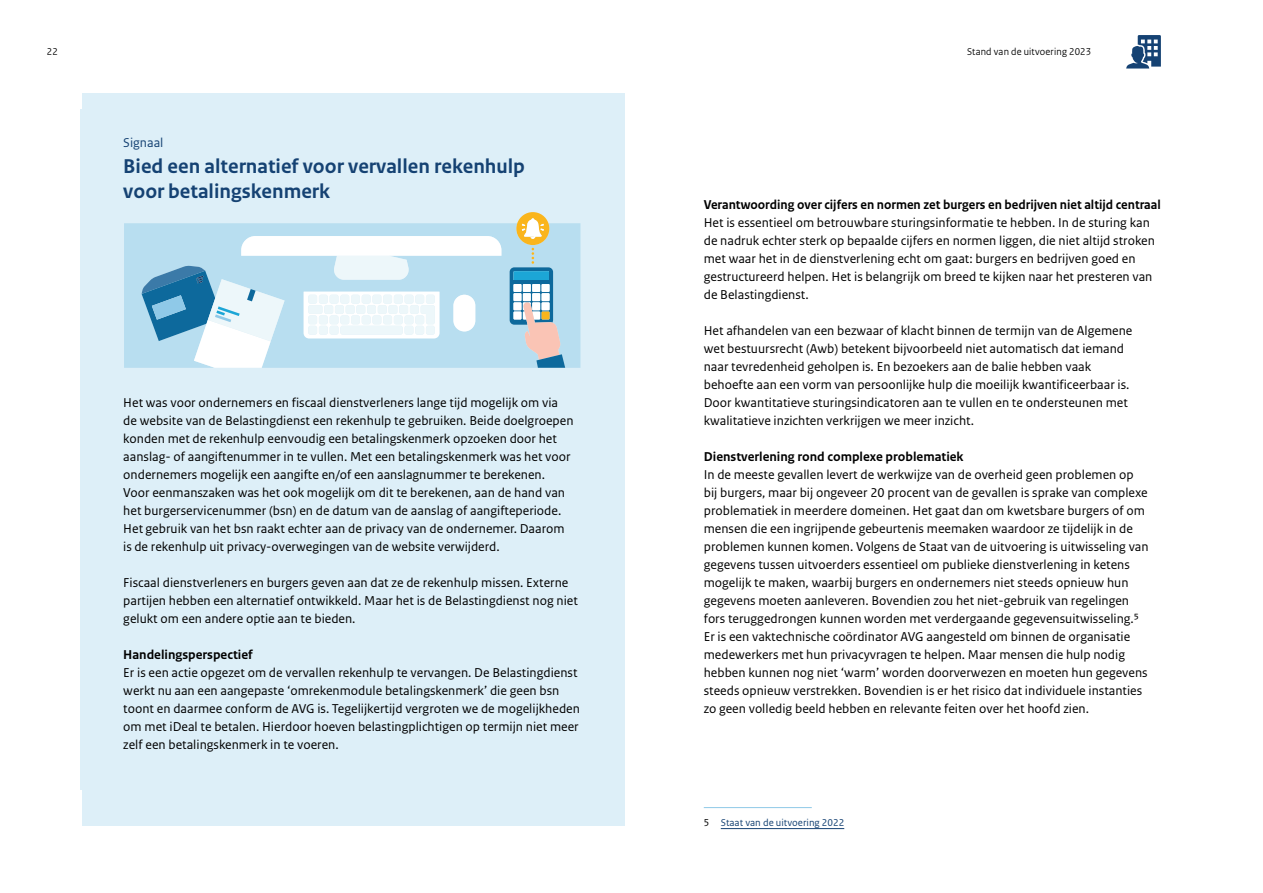
<style>
.page{position:relative;width:1263px;height:893px;background:#fff}
.page>*{position:absolute;margin:0;border:0;box-sizing:border-box;transform-origin:0 0}
.H2_Kop_kader{font:700 21px/25.5px "Rijksoverheid Sans Text";color:#154273}
.P_Platte_tekst{font:13.5px/18px "Rijksoverheid Sans Text";color:#000}
.P_Platte_tekst_kader{font:13.5px/18px "Rijksoverheid Sans Text";color:#000}
.H3_Tussenkop{font:700 13.5px "Rijksoverheid Sans Text";color:#000}
.H3_Subkop_kader{font:700 13.5px "Rijksoverheid Sans Text";color:#000}
.P_Signaal_kader{font:13.5px "Rijksoverheid Sans Text";color:#154273}
.t1{font:10.5px "Rijksoverheid Sans Heading";letter-spacing:.02em;color:#000}
.P_Platte_tekst-2{font:10.5px "Rijksoverheid Sans Text";color:#154273}
.s1{color:#000}
</style>
<div class="page">
<div style="left:82px;top:94px;width:542px;height:732px;background:#ddeff8"></div>
<div style="left:81px;top:109px;width:542px;height:83px;background:#ddeff8"></div>
<div style="left:81px;top:113px;width:542px;height:302px;background:#ddeff8"></div>
<div style="left:81px;top:354px;width:542px;height:238px;background:#ddeff8"></div>
<div style="left:81px;top:606px;width:542px;height:69px;background:#ddeff8"></div>
<div style="left:81px;top:624px;width:542px;height:166px;background:#ddeff8"></div>
<hr style="left:704px;top:807px;width:108px;height:1px;background:#8fcae7">
<hr style="left:721px;top:828px;width:123px;height:1px;background:#154273">
<svg style="left:1126px;top:35px;width:35px;height:34px"></svg>
<div style="left:124px;top:223px;width:456px;height:145px;background:#b8def0"></div>
<svg style="left:142px;top:236px;width:359px;height:132px"></svg>
<svg style="left:510px;top:212px;width:55px;height:156px;background:#b2c9cc"></svg>
<p class="t1" style="left:47px;top:45px;width:12px">22</p>
<p class="t1" style="left:967px;top:45px;width:126px">Stand van de uitvoering 2023</p>
<p class="P_Signaal_kader" style="left:123px;top:135px;width:42px">Signaal</p>
<h2 class="H2_Kop_kader" style="left:123px;top:153px;width:403px">Bied een alternatief voor vervallen rekenhulp voor betalingskenmerk</h2>
<p class="P_Platte_tekst_kader" style="left:123px;top:394px;width:452px">Het was voor ondernemers en fiscaal dienstverleners lange tijd mogelijk om via de website van de Belastingdienst een rekenhulp te gebruiken. Beide doelgroepen konden met de rekenhulp eenvoudig een betalingskenmerk opzoeken door het aanslag- of aangiftenummer in te vullen. Met een betalingskenmerk was het voor ondernemers mogelijk een aangifte en/of een aanslagnummer te berekenen.<br>Voor eenmanszaken was het ook mogelijk om dit te berekenen, aan de hand van het burgerservicenummer (bsn) en de datum van de aanslag of aangifteperiode.<br>Het gebruik van het bsn raakt echter aan de privacy van de ondernemer. Daarom is de rekenhulp uit privacy-overwegingen van de website verwijderd.</p>
<p class="P_Platte_tekst_kader" style="left:123px;top:574px;width:456px">Fiscaal dienstverleners en burgers geven aan dat ze de rekenhulp missen. Externe partijen hebben een alternatief ontwikkeld. Maar het is de Belastingdienst nog niet gelukt om een andere optie aan te bieden.</p>
<h3 class="H3_Subkop_kader" style="left:123px;top:647px;width:131px">Handelingsperspectief</h3>
<p class="P_Platte_tekst_kader" style="left:123px;top:664px;width:458px">Er is een actie opgezet om de vervallen rekenhulp te vervangen. De Belastingdienst werkt nu aan een aangepaste ‘omrekenmodule betalingskenmerk’ die geen bsn toont en daarmee conform de AVG is. Tegelijkertijd vergroten we de mogelijkheden om met iDeal te betalen. Hierdoor hoeven belastingplichtigen op termijn niet meer zelf een betalingskenmerk in te voeren.</p>
<h3 class="H3_Tussenkop" style="left:704px;top:197px;width:459px">Verantwoording over cijfers en normen zet burgers en bedrijven niet altijd centraal</h3>
<p class="P_Platte_tekst" style="left:704px;top:214px;width:453px">Het is essentieel om betrouwbare sturingsinformatie te hebben. In de sturing kan de nadruk echter sterk op bepaalde cijfers en normen liggen, die niet altijd stroken met waar het in de dienstverlening echt om gaat: burgers en bedrijven goed en gestructureerd helpen. Het is belangrijk om breed te kijken naar het presteren van de Belastingdienst.</p>
<p class="P_Platte_tekst" style="left:704px;top:322px;width:430px">Het afhandelen van een bezwaar of klacht binnen de termijn van de Algemene wet bestuursrecht (Awb) betekent bijvoorbeeld niet automatisch dat iemand naar tevredenheid geholpen is. En bezoekers aan de balie hebben vaak behoefte aan een vorm van persoonlijke hulp die moeilijk kwantificeerbaar is.<br>Door kwantitatieve sturingsindicatoren aan te vullen en te ondersteunen met kwalitatieve inzichten verkrijgen we meer inzicht.</p>
<h3 class="H3_Tussenkop" style="left:704px;top:449px;width:261px">Dienstverlening rond complexe problematiek</h3>
<p class="P_Platte_tekst" style="left:704px;top:466px;width:446px">In de meeste gevallen levert de werkwijze van de overheid geen problemen op bij burgers, maar bij ongeveer 20 procent van de gevallen is sprake van complexe problematiek in meerdere domeinen. Het gaat dan om kwetsbare burgers of om mensen die een ingrijpende gebeurtenis meemaken waardoor ze tijdelijk in de problemen kunnen komen. Volgens de Staat van de uitvoering is uitwisseling van gegevens tussen uitvoerders essentieel om publieke dienstverlening in ketens mogelijk te maken, waarbij burgers en ondernemers niet steeds opnieuw hun gegevens moeten aanleveren. Bovendien zou het niet-gebruik van regelingen fors teruggedrongen kunnen worden met verdergaande gegevensuitwisseling.5<br>Er is een vaktechnische coördinator AVG aangesteld om binnen de organisatie medewerkers met hun privacyvragen te helpen. Maar mensen die hulp nodig hebben kunnen nog niet ‘warm’ worden doorverwezen en moeten hun gegevens steeds opnieuw verstrekken. Bovendien is er het risico dat individuele instanties zo geen volledig beeld hebben en relevante feiten over het hoofd zien.</p>
<p class="P_Platte_tekst-2" style="left:704px;top:816px;width:142px"><span class="s1">5</span> Staat van de uitvoering 2022</p>
</div>
